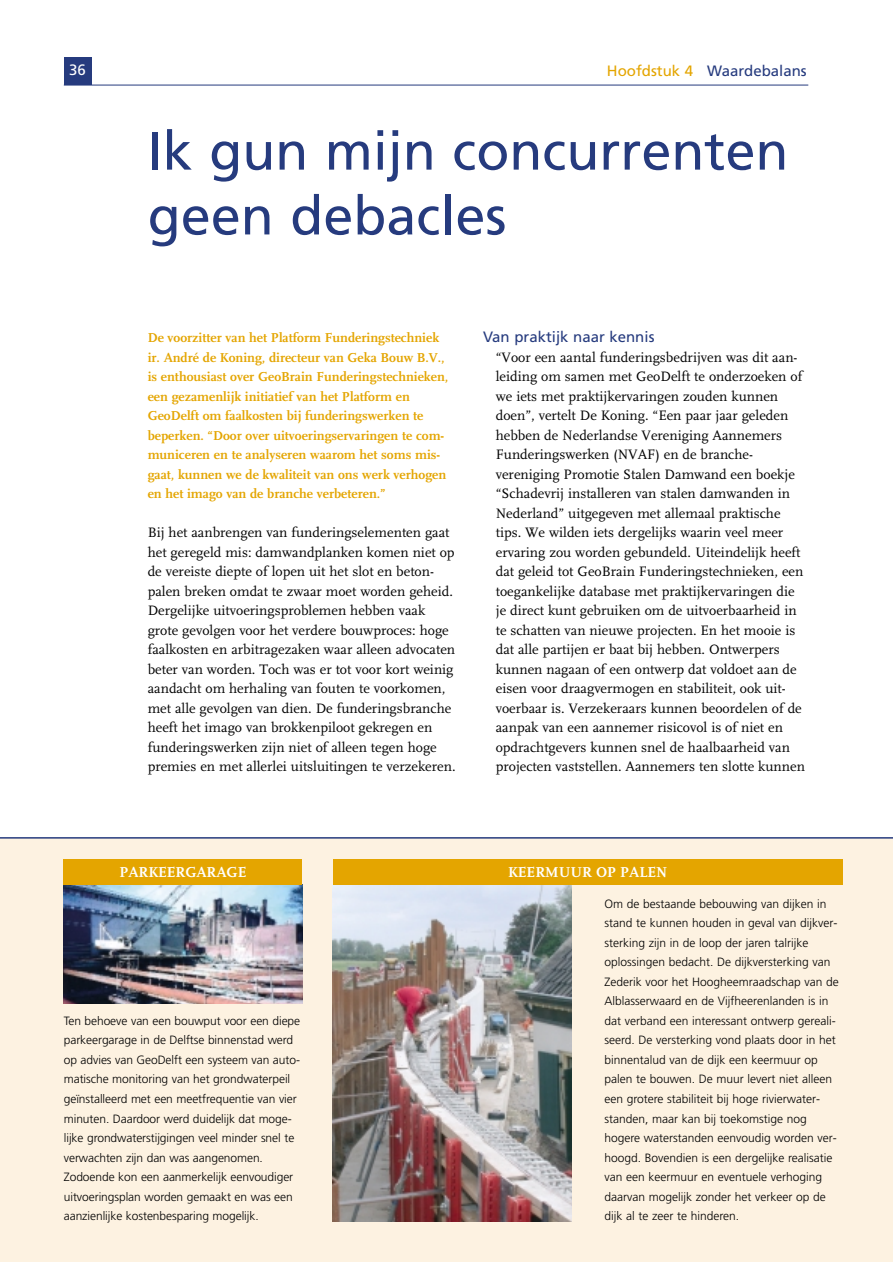
<style>
.page{position:relative;width:893px;height:1262px;background:#fff}
.page>*{position:absolute;margin:0;border:0;box-sizing:border-box;transform-origin:0 0}
.t1{font:54px/64.8px "Frutiger";color:#263b7e}
.t2{font:15px "Frutiger";color:#263b7e}
.t3{font:700 15px "FF Scala";color:#fff}
.t4{font:15px "Frutiger";color:#fff}
.t5{font:14.25px/19.5px "FF Scala";color:#000}
.t6{font:700 13.5px/19.5px "FF Scala";color:#e4a500}
.t7{font:300 12px/19.5px "Frutiger";color:#000}
.s1{color:#e4a500}
</style>
<div class="page">
<div style="left:64px;top:57px;width:27px;height:28px;background:#263b7e"></div>
<hr style="left:64px;top:85px;width:744px;height:1px;background:#263b7e">
<div style="left:0;top:838px;width:892px;height:423px;background:#fdf2e1"></div>
<img style="left:64px;top:885px;width:238px;height:118px">
<div style="left:64px;top:859px;width:238px;height:26px;background:#e4a500"></div>
<hr style="left:0;top:837px;width:892px;height:1px;background:#263b7e">
<img style="left:333px;top:885px;width:239px;height:336px">
<div style="left:333px;top:859px;width:509px;height:26px;background:#e4a500"></div>
<p class="t4" style="left:69px;top:64px;width:18px">36</p>
<p class="t2" style="left:607px;top:64px;width:201px"><span class="s1">Hoofdstuk 4</span> Waardebalans</p>
<h1 class="t1" style="left:148px;top:123px;width:642px">Ik gun mijn concurrenten geen debacles</h1>
<p class="t6" style="left:148px;top:330px;width:302px">De voorzitter van het Platform Funderingstechniek ir. André de Koning, directeur van Geka Bouw B.V., is enthousiast over GeoBrain Funderingstechnieken, een gezamenlijk initiatief van het Platform en GeoDelft om faalkosten bij funderingswerken te beperken. “Door over uitvoeringservaringen te com&shy;municeren en te analyseren waarom het soms mis&shy;gaat, kunnen we de kwaliteit van ons werk verhogen en het imago van de branche verbeteren.”</p>
<p class="t5" style="left:148px;top:524px;width:309px">Bij het aanbrengen van funderingselementen gaat het geregeld mis: damwandplanken komen niet op de vereiste diepte of lopen uit het slot en beton&shy;palen breken omdat te zwaar moet worden geheid.<br>Dergelijke uitvoeringsproblemen hebben vaak grote gevolgen voor het verdere bouwproces: hoge faalkosten en arbitragezaken waar alleen advocaten beter van worden. Toch was er tot voor kort weinig aandacht om herhaling van fouten te voorkomen, met alle gevolgen van dien. De funderingsbranche heeft het imago van brokkenpiloot gekregen en funderingswerken zijn niet of alleen tegen hoge premies en met allerlei uitsluitingen te verzekeren.</p>
<p class="t2" style="left:483px;top:331px;width:173px">Van praktijk naar kennis</p>
<p class="t5" style="left:496px;top:348px;width:311px">“Voor een aantal funderingsbedrijven was dit aan&shy;leiding om samen met GeoDelft te onderzoeken of we iets met praktijkervaringen zouden kunnen doen”, vertelt De Koning. “Een paar jaar geleden hebben de Nederlandse Vereniging Aannemers Funderingswerken (NVAF) en de branche&shy;vereniging Promotie Stalen Damwand een boekje “Schadevrij installeren van stalen damwanden in Nederland” uitgegeven met allemaal praktische tips. We wilden iets dergelijks waarin veel meer ervaring zou worden gebundeld. Uiteindelijk heeft dat geleid tot GeoBrain Funderingstechnieken, een toegankelijke database met praktijkervaringen die je direct kunt gebruiken om de uitvoerbaarheid in te schatten van nieuwe projecten. En het mooie is dat alle partijen er baat bij hebben. Ontwerpers kunnen nagaan of een ontwerp dat voldoet aan de eisen voor draagvermogen en stabiliteit, ook uit&shy;voerbaar is. Verzekeraars kunnen beoordelen of de aanpak van een aannemer risicovol is of niet en opdrachtgevers kunnen snel de haalbaarheid van projecten vaststellen. Aannemers ten slotte kunnen</p>
<p class="t3" style="left:119px;top:866px;width:128px">PARKEERGARAGE</p>
<p class="t7" style="left:64px;top:1012px;width:238px">Ten behoeve van een bouwput voor een diepe parkeergarage in de Delftse binnenstad werd op advies van GeoDelft een systeem van auto&shy;matische monitoring van het grondwaterpeil geïnstalleerd met een meetfrequentie van vier minuten. Daardoor werd duidelijk dat moge&shy;lijke grondwaterstijgingen veel minder snel te verwachten zijn dan was aangenomen.<br>Zodoende kon een aanmerkelijk eenvoudiger uitvoeringsplan worden gemaakt en was een aanzienlijke kostenbesparing mogelijk.</p>
<p class="t3" style="left:508px;top:866px;width:160px">KEERMUUR OP PALEN</p>
<p class="t7" style="left:604px;top:895px;width:236px">Om de bestaande bebouwing van dijken in stand te kunnen houden in geval van dijkver&shy;sterking zijn in de loop der jaren talrijke oplossingen bedacht. De dijkversterking van Zederik voor het Hoogheemraadschap van de Alblasserwaard en de Vijfheerenlanden is in dat verband een interessant ontwerp gereali&shy;seerd. De versterking vond plaats door in het binnentalud van de dijk een keermuur op palen te bouwen. De muur levert niet alleen een grotere stabiliteit bij hoge rivierwater&shy;standen, maar kan bij toekomstige nog hogere waterstanden eenvoudig worden ver&shy;hoogd. Bovendien is een dergelijke realisatie van een keermuur en eventuele verhoging daarvan mogelijk zonder het verkeer op de dijk al te zeer te hinderen.</p>
</div>
